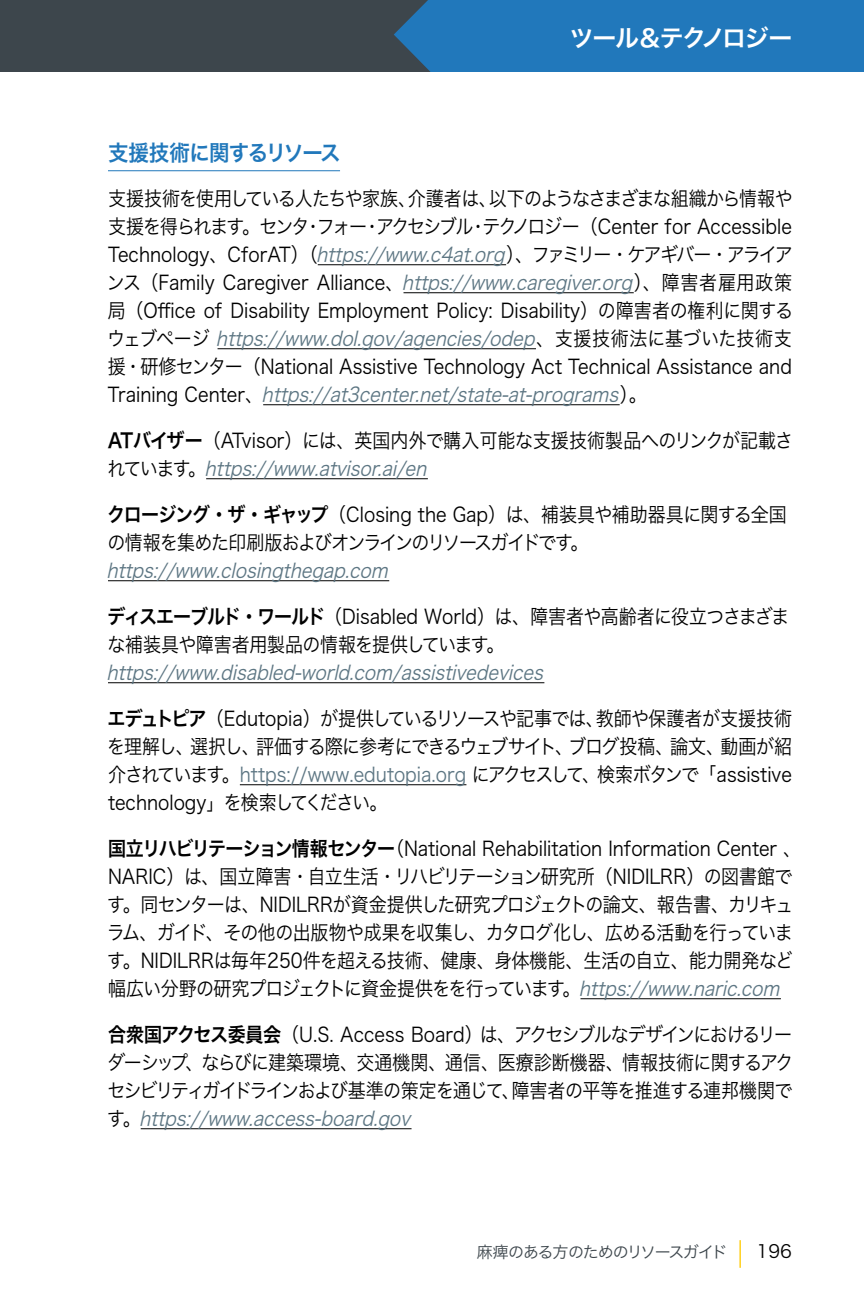
<style>
.page{position:relative;width:864px;height:1296px;background:#fff}
.page>*{position:absolute;margin:0;border:0;box-sizing:border-box;transform-origin:0 0}
.t1{font:24px "Hira Kaku Pro W6";letter-spacing:-.06em;color:#fff}
.t2{font:22px "Hira Kaku Pro W6";letter-spacing:-.035em;color:#2178bb;scale:.93 1}
.t3{font:20px/28px "Hira Kaku Pro W3";color:#000;text-align:justify;scale:.9 1}
.t4{font:italic 20px "Hira Kaku Pro W3";color:#5d7683;scale:.9 1}
.t5{font:20px/28px "Hira Kaku Pro W3";letter-spacing:-.04em;color:#000;scale:.9 1}
.t6{font:16px "Hira Kaku Pro W3";letter-spacing:-.075em;color:#3d464c}
.s1{font-style:italic;color:#5d7683}
.s2{font-family:"Hira Kaku Pro W6"}
.s3{color:#5d7683}
.s4{font-size:28.4px;color:#ffcb05}
.s5{font-size:18px;color:#000}
</style>
<div class="page">
<div style="left:0;top:0;width:864px;height:72px;background:#2178bb"></div>
<div style="left:0;top:0;width:431px;height:72px;background:#3d464c"></div>
<hr style="left:108px;top:170px;width:232px;height:1px;background:#2178bb">
<hr style="left:318px;top:264px;width:188px;height:1px;background:#000">
<hr style="left:404px;top:292px;width:230px;height:1px;background:#000">
<hr style="left:218px;top:348px;width:318px;height:1px;background:#000">
<hr style="left:263px;top:404px;width:357px;height:1px;background:#000">
<hr style="left:206px;top:478px;width:222px;height:1px;background:#000">
<hr style="left:108px;top:580px;width:281px;height:1px;background:#000">
<hr style="left:108px;top:682px;width:436px;height:1px;background:#000">
<hr style="left:240px;top:784px;width:226px;height:1px;background:#000">
<hr style="left:581px;top:998px;width:200px;height:1px;background:#000">
<hr style="left:141px;top:1128px;width:271px;height:1px;background:#000">
<p class="t1" style="left:569px;top:16px;width:225px">ツール＆テクノロジー</p>
<p class="t2" style="left:108px;top:133px;width:252px">支援技術に関するリソース</p>
<p class="t3" style="left:107px;top:183px;width:764px">支援技術を使用している人たちや家族、介護者は、以下のようなさまざまな組織から情報や支援を得られます。センタ・フォー・アクセシブル・テクノロジー（Center for Accessible Technology、CforAT）（<span class="s1">https://www.c4at.org</span>）、ファミリー・ケアギバー・アライアンス（Family Caregiver Alliance、<span class="s1">https://www.caregiver.org</span>）、障害者雇用政策局（Office of Disability Employment Policy: Disability）の障害者の権利に関するウェブページ <span class="s1">https://www.dol.gov/agencies/odep</span>、支援技術法に基づいた技術支援・研修センター（National Assistive Technology Act Technical Assistance and Tr a i n i n g C e n t e r 、 <span class="s1">https://at3center.net/state-at-programs</span>）。</p>
<p class="t3" style="left:108px;top:425px;width:763px"><span class="s2">ATバイザー</span>（ATvisor）には、英国内外で購入可能な支援技術製品へのリンクが記載されています。 <span class="s1">https://www.atvisor.ai/en</span></p>
<p class="t5" style="left:107px;top:499px;width:757px"><span class="s2">クロージング・ザ・ギャップ</span>（Closing the Gap）は、補装具や補助器具に関する全国の情報を集めた印刷版およびオンラインのリソースガイドです。</p>
<p class="t4" style="left:106px;top:553px;width:322px">https://www.closingthegap.com</p>
<p class="t3" style="left:108px;top:601px;width:759px"><span class="s2">ディスエーブルド・ワールド</span>（Disabled World）は、障害者や高齢者に役立つさまざまな補装具や障害者用製品の情報を提供しています。</p>
<p class="t4" style="left:106px;top:655px;width:494px">https://www.disabled-world.com/assistivedevices</p>
<p class="t3" style="left:107px;top:703px;width:762px"><span class="s2">エデュトピア</span>（Edutopia）が提供しているリソースや記事では、教師や保護者が支援技術を理解し、選択し、評価する際に参考にできるウェブサイト、ブログ投稿、論文、動画が紹介されています。<span class="s3">https://www.edutopia.org</span> にアクセスして、検索ボタンで「assistive technology」を検索してください。</p>
<p class="t3" style="left:107px;top:833px;width:773px;text-align:left"><span class="s2">国立リハビリテーション情報センター</span>（National Rehabilitation Information Center 、NARIC）は、国立障害・自立生活・リハビリテーション研究所（NIDILRR）の図書館です。同センターは、NIDILRRが資金提供した研究プロジェクトの論文、報告書、カリキュラム、ガイド、その他の出版物や成果を収集し、カタログ化し、広める活動を行っています。NIDILRRは毎年250件を超える技術、健康、身体機能、生活の自立、能力開発など幅広い分野の研究プロジェクトに資金提供をを行っています。<span class="s1">https://www.naric.com</span></p>
<p class="t3" style="left:107px;top:1019px;width:764px"><span class="s2">合衆国アクセス委員会</span>（U.S. Access Board）は、アクセシブルなデザインにおけるリーダーシップ、ならびに建築環境、交通機関、通信、医療診断機器、情報技術に関するアクセシビリティガイドラインおよび基準の策定を通じて、障害者の平等を推進する連邦機関です。 <span class="s1">https://www.access-board.gov</span></p>
<p class="t6" style="left:477px;top:1237px;width:317px">麻痺のある方のためのリソースガイド <span class="s4">|</span> <span class="s5">196</span></p>
</div>
